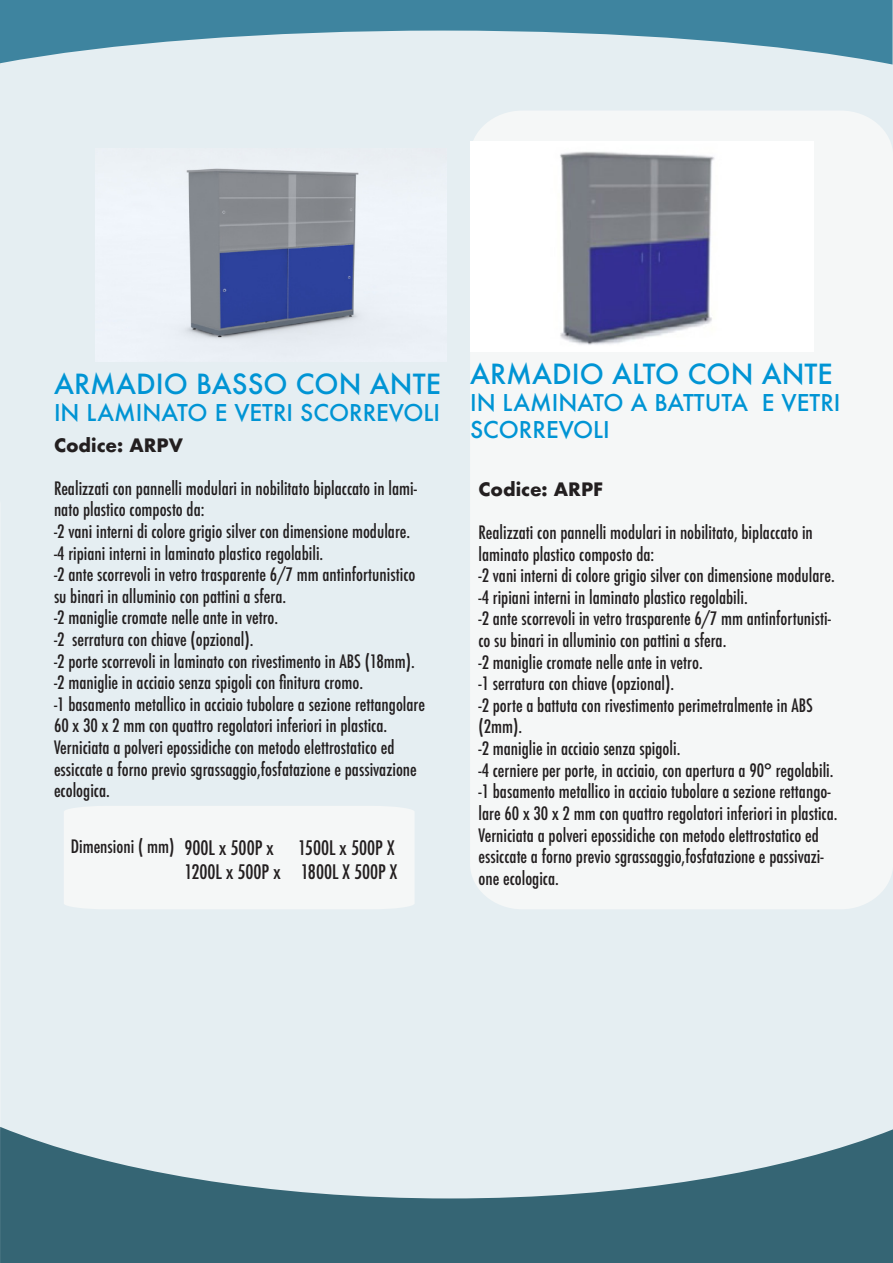
<style>
.page{position:relative;width:893px;height:1263px;background:#e5eef2}
.page>*{position:absolute;margin:0;border:0;box-sizing:border-box;transform-origin:0 0}
.t1{font:500 27px "Futura";color:#0094d4}
.t2{font:500 22.5px/27px "Futura";color:#0094d4}
.t3{font:500 condensed 19.5px "Futura";color:#231f20}
.t4{font:500 condensed 18px/21.6px "Futura";color:#231f20}
.t5{font:700 18px "Futura";color:#231f20}
</style>
<div class="page">
<div style="left:470px;top:111px;width:423px;height:798px;background:#f5f7f7"></div>
<svg style="left:0;top:1127px;width:893px;height:136px;fill:#356574"></svg>
<svg style="left:0;top:0;width:892px;height:65px;fill:#3e849f"></svg>
<img style="left:96px;top:168px;width:350px;height:171px">
<img style="left:470px;top:142px;width:343px;height:210px">
<div style="left:64px;top:806px;width:350px;height:103px;background:#f5f7f7"></div>
<p class="t1" style="left:54px;top:366px;width:388px">ARMADIO BASSO CON ANTE</p>
<p class="t2" style="left:54px;top:399px;width:388px">IN LAMINATO E VETRI SCORREVOLI</p>
<p class="t5" style="left:54px;top:432px;width:131px">Codice: ARPV</p>
<p class="t4" style="left:54px;top:477px;width:364px">Realizzati con pannelli modulari in nobilitato biplaccato in lami&shy;nato plastico composto da:</p>
<p class="t4" style="left:54px;top:521px;width:358px">-2 vani interni di colore grigio silver con dimensione modulare.</p>
<p class="t4" style="left:54px;top:542px;width:271px">-4 ripiani interni in laminato plastico regolabili.</p>
<p class="t4" style="left:54px;top:564px;width:363px">-2 ante scorrevoli in vetro trasparente 6/7 mm antinfortunistico su binari in alluminio con pattini a sfera.</p>
<p class="t4" style="left:54px;top:607px;width:226px">-2 maniglie cromate nelle ante in vetro.</p>
<p class="t4" style="left:54px;top:629px;width:201px">-2 serratura con chiave (opzional).</p>
<p class="t4" style="left:54px;top:650px;width:362px">-2 porte scorrevoli in laminato con rivestimento in ABS (18mm).</p>
<p class="t4" style="left:54px;top:672px;width:311px">-2 maniglie in acciaio senza spigoli con finitura cromo.</p>
<p class="t4" style="left:54px;top:693px;width:373px">-1 basamento metallico in acciaio tubolare a sezione rettangolare<br>60 x 30 x 2 mm con quattro regolatori inferiori in plastica.</p>
<p class="t4" style="left:54px;top:737px;width:364px">Verniciata a polveri epossidiche con metodo elettrostatico ed essiccate a forno previo sgrassaggio,fosfatazione e passivazione ecologica.</p>
<p class="t4" style="left:71px;top:836px;width:105px">Dimensioni ( mm)</p>
<p class="t3" style="left:184px;top:836px;width:211px">900L x 500P x 1500L x 500P X</p>
<p class="t3" style="left:184px;top:859px;width:214px">1200L x 500P x 1800L X 500P X</p>
<p class="t1" style="left:470px;top:355px;width:364px">ARMADIO ALTO CON ANTE</p>
<p class="t2" style="left:470px;top:389px;width:372px">IN LAMINATO A BATTUTA E VETRI<br>SCORREVOLI</p>
<p class="t5" style="left:478px;top:476px;width:126px">Codice: ARPF</p>
<p class="t4" style="left:478px;top:522px;width:336px">Realizzati con pannelli modulari in nobilitato, biplaccato in laminato plastico composto da:</p>
<p class="t4" style="left:478px;top:565px;width:358px">-2 vani interni di colore grigio silver con dimensione modulare.</p>
<p class="t4" style="left:478px;top:586px;width:271px">-4 ripiani interni in laminato plastico regolabili.</p>
<p class="t4" style="left:478px;top:608px;width:354px">-2 ante scorrevoli in vetro trasparente 6/7 mm antinfortunisti&shy;co su binari in alluminio con pattini a sfera.</p>
<p class="t4" style="left:478px;top:651px;width:226px">-2 maniglie cromate nelle ante in vetro.</p>
<p class="t4" style="left:478px;top:673px;width:197px">-1 serratura con chiave (opzional).</p>
<p class="t4" style="left:478px;top:694px;width:336px">-2 porte a battuta con rivestimento perimetralmente in ABS (2mm).</p>
<p class="t4" style="left:478px;top:738px;width:203px">-2 maniglie in acciaio senza spigoli.</p>
<p class="t4" style="left:478px;top:759px;width:357px">-4 cerniere per porte, in acciaio, con apertura a 90° regolabili.</p>
<p class="t4" style="left:478px;top:781px;width:361px">-1 basamento metallico in acciaio tubolare a sezione rettango&shy;lare 60 x 30 x 2 mm con quattro regolatori inferiori in plastica.</p>
<p class="t4" style="left:478px;top:824px;width:347px">Verniciata a polveri epossidiche con metodo elettrostatico ed essiccate a forno previo sgrassaggio,fosfatazione e passivazi&shy;one ecologica.</p>
</div>
